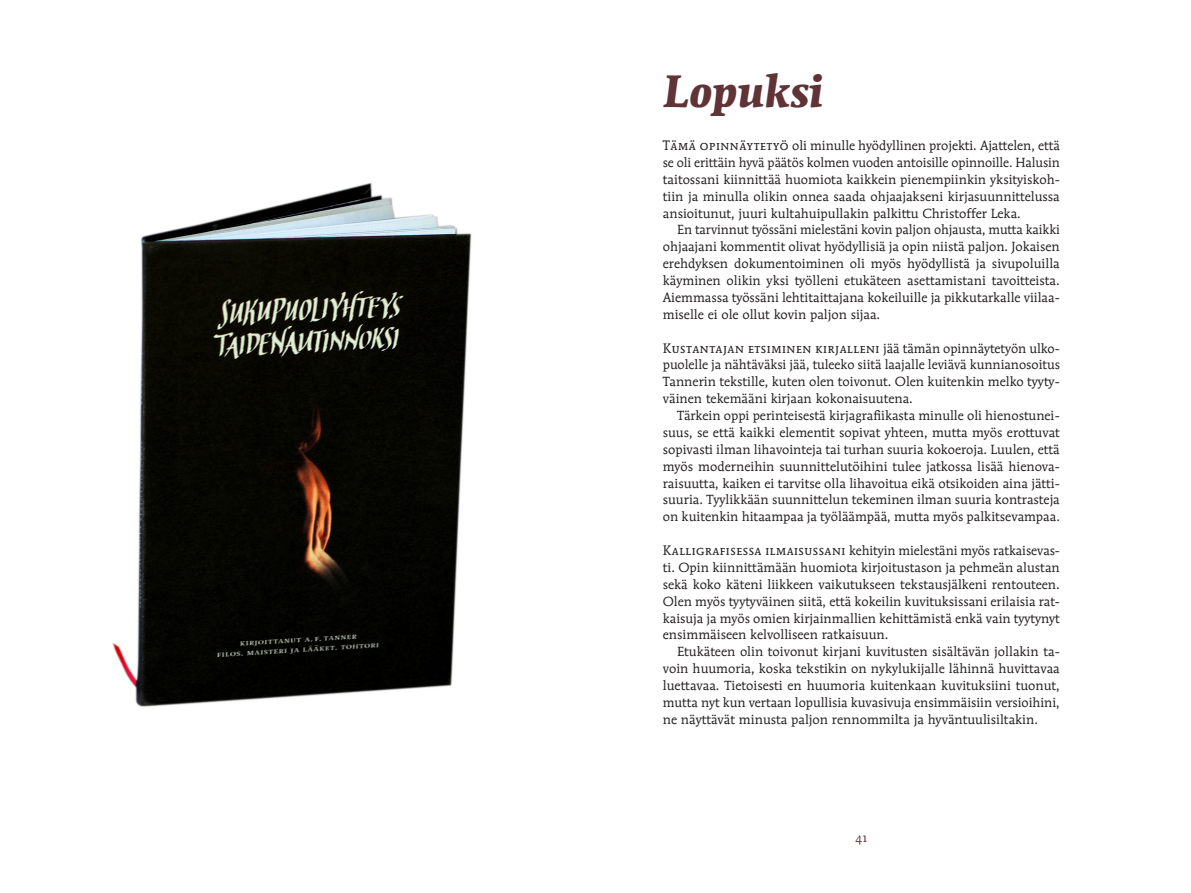
<style>
.page{position:relative;width:1191px;height:893px;background:#fff}
.page>*{position:absolute;margin:0;border:0;box-sizing:border-box;transform-origin:0 0}
.t1{font:italic 700 45px "Mendoza Roman";color:#603336}
.t2{font:14.38px "Mendoza EF Book SC";letter-spacing:.035em;color:#231f20}
.t3{font:13.12px/16.9px "Mendoza Roman";color:#231f20;text-align:justify}
.t4{font:13.12px "Mendoza EF Book SC";color:#603336}
.s1{font-family:"Mendoza EF Book SC";font-size:14.38px}
.s2{font-family:"Mendoza Roman";font-size:13.12px}
</style>
<div class="page">
<img style="left:112px;top:182px;width:360px;height:525px">
<h1 class="t1" style="left:663px;top:63px;width:162px">Lopuksi</h1>
<p class="t3" style="left:663px;top:137px;width:399px"><span class="s1">Tämä opinnäytetyö</span> oli minulle hyödyllinen projekti. Ajattelen, että se oli erittäin hyvä päätös kolmen vuoden antoisille opinnoille. Halusin taitossani kiinnittää huomiota kaikkein pienempiinkin yksityiskoh&shy;tiin ja minulla olikin onnea saada ohjaajakseni kirjasuunnittelussa ansioitunut, juuri kultahuipullakin palkittu Christoffer Leka.</p>
<p class="t3" style="left:663px;top:221px;width:398px;text-indent:14px">En tarvinnut työssäni mielestäni kovin paljon ohjausta, mutta kaikki ohjaajani kommentit olivat hyödyllisiä ja opin niistä paljon. Jokaisen erehdyksen dokumentoiminen oli myös hyödyllistä ja sivupoluilla käyminen olikin yksi työlleni etukäteen asettamistani tavoitteista.<br>Aiemmassa työssäni lehtitaittajana kokeiluille ja pikkutarkalle viilaa&shy;miselle ei ole ollut kovin paljon sijaa.</p>
<p class="t2" style="left:663px;top:339px;width:398px">Kustantajan etsiminen kirjalleni <span class="s2">jää tämän opinnäytetyön ulko-</span></p>
<p class="t3" style="left:663px;top:356px;width:398px">puolelle ja nähtäväksi jää, tuleeko siitä laajalle leviävä kunnianosoitus Tannerin tekstille, kuten olen toivonut. Olen kuitenkin melko tyyty&shy;väinen tekemääni kirjaan kokonaisuutena.</p>
<p class="t3" style="left:663px;top:407px;width:399px;text-indent:14px">Tärkein oppi perinteisestä kirjagrafiikasta minulle oli hienostunei&shy;suus, se että kaikki elementit sopivat yhteen, mutta myös erottuvat sopivasti ilman lihavointeja tai turhan suuria kokoeroja. Luulen, että myös moderneihin suunnittelutöihini tulee jatkossa lisää hienova&shy;raisuutta, kaiken ei tarvitse olla lihavoitua eikä otsikoiden aina jätti&shy;suuria. Tyylikkään suunnittelun tekeminen ilman suuria kontrasteja on kuitenkin hitaampaa ja työläämpää, mutta myös palkitsevampaa.</p>
<p class="t3" style="left:663px;top:542px;width:398px"><span class="s1">Kalligrafisessa ilmaisussani</span> kehityin mielestäni myös ratkaisevas&shy;ti. Opin kiinnittämään huomiota kirjoitustason ja pehmeän alustan sekä koko käteni liikkeen vaikutukseen tekstausjälkeni rentouteen.<br>Olen myös tyytyväinen siitä, että kokeilin kuvituksissani erilaisia rat&shy;kaisuja ja myös omien kirjainmallien kehittämistä enkä vain tyytynyt ensimmäiseen kelvolliseen ratkaisuun.</p>
<p class="t3" style="left:663px;top:643px;width:398px;text-indent:14px">Etukäteen olin toivonut kirjani kuvitusten sisältävän jollakin ta&shy;voin huumoria, koska tekstikin on nykylukijalle lähinnä huvittavaa luettavaa. Tietoisesti en huumoria kuitenkaan kuvituksiini tuonut, mutta nyt kun vertaan lopullisia kuvasivuja ensimmäisiin versioihini, ne näyttävät minusta paljon rennommilta ja hyväntuulisiltakin.</p>
<p class="t4" style="left:855px;top:830px;width:14px">41</p>
</div>
